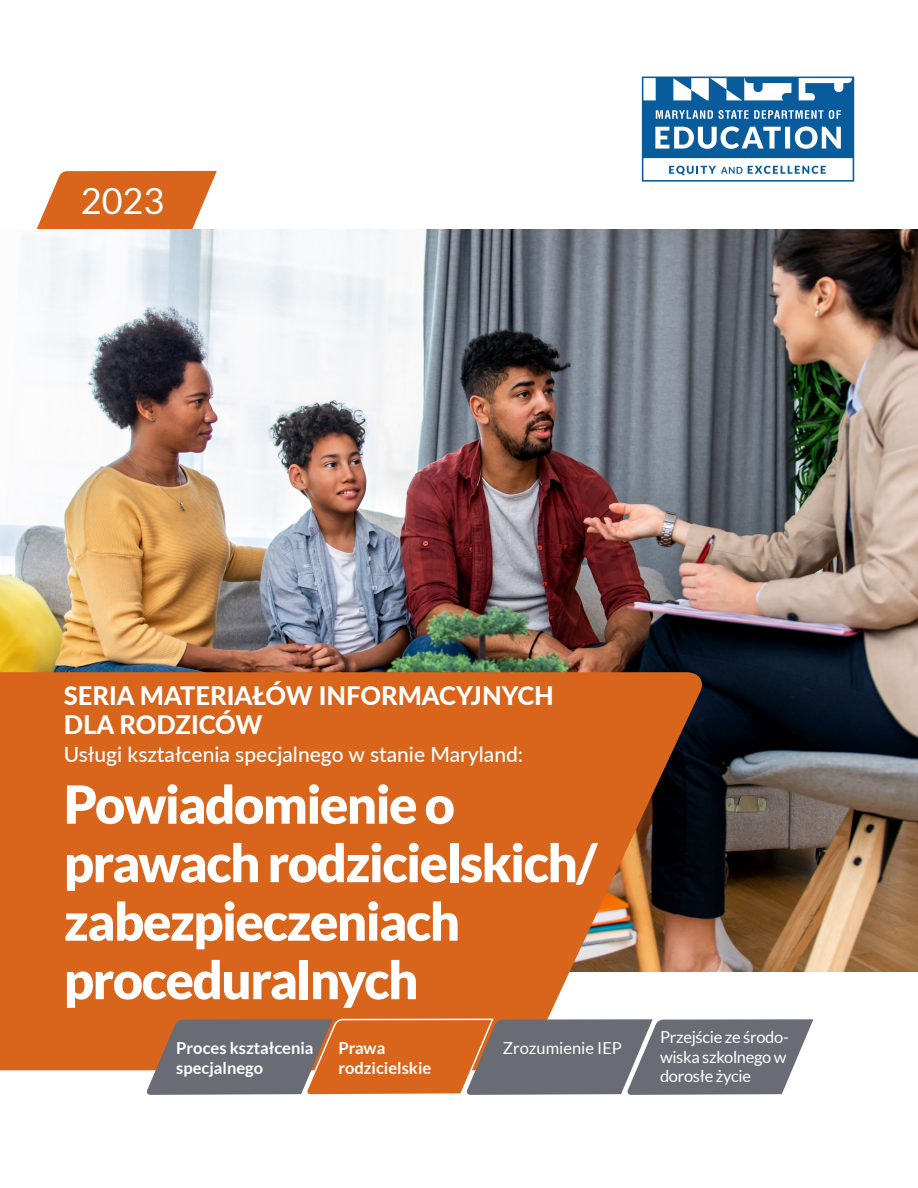
<style>
.page{position:relative;width:918px;height:1188px;background:#fff}
.page>*{position:absolute;margin:0;border:0;box-sizing:border-box;transform-origin:0 0}
.t1{font:900 52.5px/58.5px "Lato";letter-spacing:-.03em;color:#fff}
.t2{font:36px "Lato";color:#fff}
.t3{font:800 25.5px/28.5px "Lato";color:#fff}
.t4{font:500 21px "Lato";color:#fff}
.t5{font:700 16.5px/19.8px "Lato";color:#fff}
.t6{font:16.5px/19.8px "Lato";letter-spacing:-.02em;color:#fff}
.t7{font:16.5px "Lato";color:#fff}
</style>
<div class="page">
<svg style="left:36px;top:171px;width:181px;height:59px;background:#dd7c3e"></svg>
<img style="left:0;top:230px;width:918px;height:741px">
<svg style="left:0;top:672px;width:705px;height:398px;background:#cf6623"></svg>
<svg style="left:146px;top:1018px;width:667px;height:77px;background:#8e7365"></svg>
<svg style="left:642px;top:77px;width:212px;height:105px"></svg>
<p class="t2" style="left:81px;top:181px;width:85px">2023</p>
<p class="t3" style="left:64px;top:681px;width:492px">SERIA MATERIAŁÓW INFORMACYJNYCH<br>DLA RODZICÓW</p>
<p class="t4" style="left:64px;top:740px;width:461px">Usługi kształcenia specjalnego w stanie Maryland:</p>
<p class="t1" style="left:64px;top:774px;width:535px">Powiadomienie o prawach rodzicielskich/ zabezpieczeniach proceduralnych</p>
<p class="t5" style="left:176px;top:1038px;width:139px">Proces kształcenia specjalnego</p>
<p class="t5" style="left:338px;top:1038px;width:94px">Prawa rodzicielskie</p>
<p class="t6" style="left:660px;top:1027px;width:130px">Przejście ze środo&shy;wiska szkolnego w dorosłe życie</p>
<p class="t7" style="left:503px;top:1039px;width:121px">Zrozumienie IEP</p>
</div>
